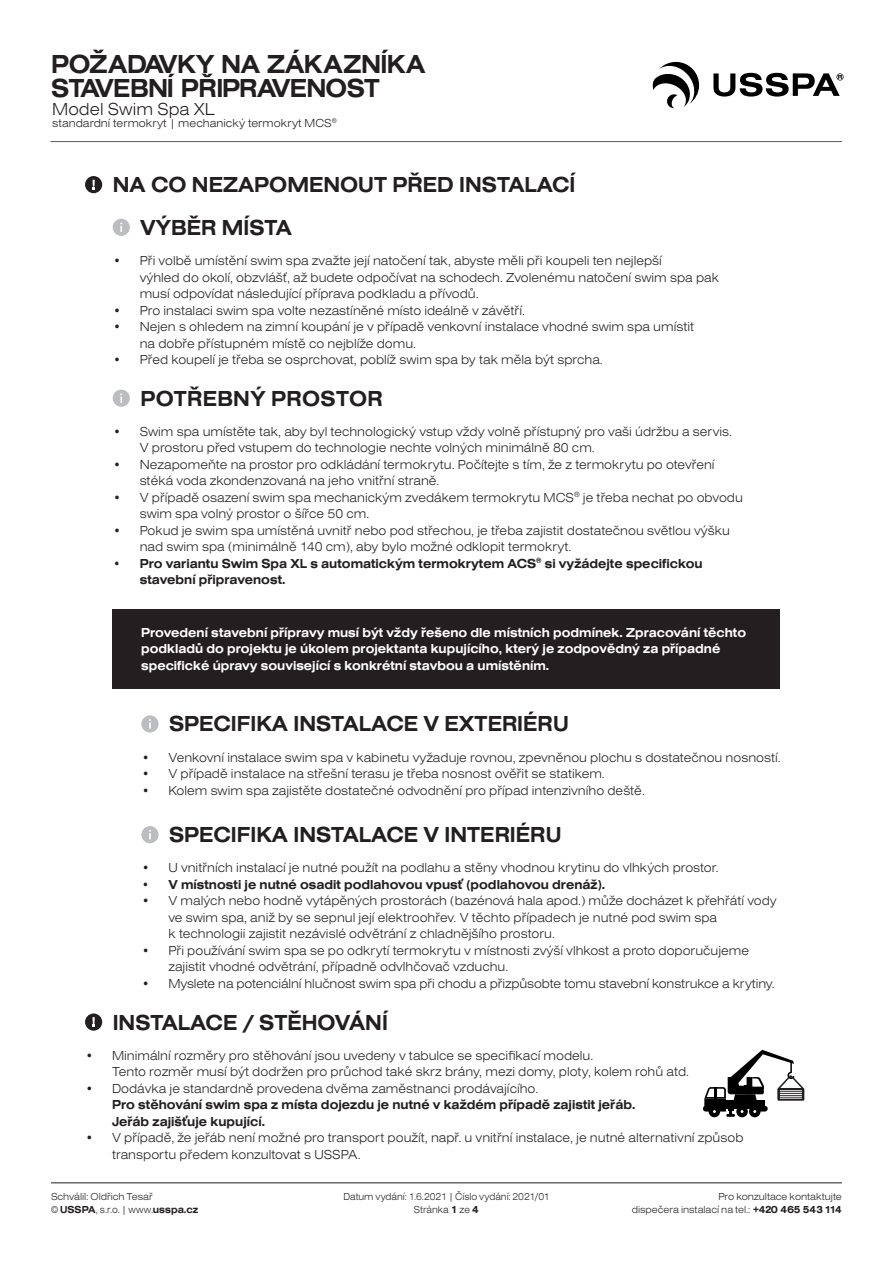
<style>
.page{position:relative;width:893px;height:1263px;background:#fff}
.page>*{position:absolute;margin:0;border:0;box-sizing:border-box;transform-origin:0 0}
.t1{font:27px "Nimbus Sans DOT Bold Exte";letter-spacing:-.025em;color:#231f20;scale:.9 1}
.t2{font:22.5px "Nimbus Sans DOT Bold Exte";color:#231f20;scale:.9 1}
.t3{font:18px "Nimbus Sans DOT Ligh Exte";color:#231f20;scale:.95 1}
.t4{font:13.5px/16.5px "Nimbus Sans DOT Ligh Exte";color:#231f20;scale:.95 1}
.t5{font:13.5px/16.5px "Nimbus Sans DOT Bold Exte";color:#231f20;scale:.9 1}
.t6{font:13.5px/16.5px "Nimbus Sans DOT Bold Exte";color:#fff;scale:.9 1}
.t7{font:12px "Nimbus Sans DOT Ligh Exte";color:#231f20;scale:.95 1}
.t8{font:10.5px/12.6px "Nimbus Sans DOT Ligh Exte";letter-spacing:-.005em;color:#231f20;text-align:right;scale:.95 1}
.t9{font:10.5px "Nimbus Sans DOT Ligh Exte";letter-spacing:-.005em;color:#231f20;scale:.9 1}
.s1{font-family:"Nimbus Sans DOT Ligh Exte"}
.s2{font-family:"Nimbus Sans DOT Bold Exte"}
</style>
<div class="page">
<svg style="left:653px;top:62px;width:190px;height:46px"></svg>
<hr style="left:51px;top:1182px;width:791px;height:1px;background:#231f20">
<hr style="left:50px;top:141px;width:792px;height:1px;background:#57585a">
<div style="left:113px;top:609px;width:667px;height:80px;background:#231f20"></div>
<div style="left:141px;top:715px;width:18px;height:17px;background:#bcbdc0;border-radius:50%"></div>
<svg style="left:149px;top:719px;width:2px;height:9px"></svg>
<div style="left:113px;top:219px;width:17px;height:17px;background:#bcbdc0;border-radius:50%"></div>
<svg style="left:120px;top:223px;width:2px;height:9px"></svg>
<div style="left:113px;top:390px;width:17px;height:17px;background:#bcbdc0;border-radius:50%"></div>
<svg style="left:120px;top:394px;width:2px;height:9px"></svg>
<div style="left:141px;top:826px;width:18px;height:17px;background:#bcbdc0;border-radius:50%"></div>
<svg style="left:149px;top:830px;width:2px;height:9px"></svg>
<div style="left:85px;top:176px;width:17px;height:17px;background:#231f20;border-radius:50%"></div>
<svg style="left:93px;top:180px;width:2px;height:10px"></svg>
<div style="left:85px;top:1013px;width:17px;height:18px;background:#231f20;border-radius:50%"></div>
<svg style="left:93px;top:1017px;width:2px;height:10px"></svg>
<svg style="left:703px;top:1050px;width:101px;height:67px"></svg>
<p class="t1" style="left:51px;top:49px;width:418px">POŽADAVKY NA ZÁKAZNÍKA</p>
<p class="t1" style="left:51px;top:73px;width:367px">STAVEBNÍ PŘIPRAVENOST</p>
<p class="t3" style="left:52px;top:99px;width:173px">Model Swim Spa XL</p>
<p class="t7" style="left:52px;top:116px;width:301px">standardní termokryt | mechanický termokryt MCS<sup>®</sup></p>
<p class="t2" style="left:113px;top:172px;width:516px">NA CO NEZAPOMENOUT PŘED INSTALACÍ</p>
<p class="t2" style="left:140px;top:215px;width:170px">VÝBĚR MÍSTA</p>
<p class="t4" style="left:140px;top:252px;width:611px;text-indent:-27px">• Při volbě umístění swim spa zvažte její natočení tak, abyste měli při koupeli ten nejlepší<br>výhled do okolí, obzvlášť, až budete odpočívat na schodech. Zvolenému natočení swim spa pak musí odpovídat následující příprava podkladu a přívodů.</p>
<p class="t4" style="left:113px;top:302px;width:436px">• Pro instalaci swim spa volte nezastíněné místo ideálně v závětří.</p>
<p class="t4" style="left:140px;top:318px;width:585px;text-indent:-27px">• Nejen s ohledem na zimní koupání je v případě venkovní instalace vhodné swim spa umístit na dobře přístupném místě co nejblíže domu.</p>
<p class="t4" style="left:113px;top:351px;width:517px">• Před koupelí je třeba se osprchovat, poblíž swim spa by tak měla být sprcha.</p>
<p class="t2" style="left:140px;top:385px;width:271px">POTŘEBNÝ PROSTOR</p>
<p class="t4" style="left:140px;top:423px;width:625px;text-indent:-27px">• Swim spa umístěte tak, aby byl technologický vstup vždy volně přístupný pro vaši údržbu a servis.<br>V prostoru před vstupem do technologie nechte volných minimálně 80 cm.</p>
<p class="t4" style="left:140px;top:456px;width:607px;text-indent:-27px">• Nezapomeňte na prostor pro odkládání termokrytu. Počítejte s tím, že z termokrytu po otevření stéká voda zkondenzovaná na jeho vnitřní straně.</p>
<p class="t4" style="left:140px;top:489px;width:636px;text-indent:-27px">• V případě osazení swim spa mechanickým zvedákem termokrytu MCS<sup>®</sup> je třeba nechat po obvodu swim spa volný prostor o šířce 50 cm.</p>
<p class="t4" style="left:140px;top:522px;width:623px;text-indent:-27px">• Pokud je swim spa umístěná uvnitř nebo pod střechou, je třeba zajistit dostatečnou světlou výšku nad swim spa (minimálně 140 cm), aby bylo možné odklopit termokryt.</p>
<p class="t5" style="left:140px;top:555px;width:627px;text-indent:-27px">• Pro variantu Swim Spa XL s automatickým termokrytem ACS<sup>®</sup> si vyžádejte specifickou stavební připravenost.</p>
<p class="t6" style="left:141px;top:624px;width:674px">Provedení stavební přípravy musí být vždy řešeno dle místních podmínek. Zpracování těchto podkladů do projektu je úkolem projektanta kupujícího, který je zodpovědný za případné specifické úpravy související s konkrétní stavbou a umístěním.</p>
<p class="t2" style="left:169px;top:711px;width:446px">SPECIFIKA INSTALACE V EXTERIÉRU</p>
<p class="t4" style="left:141px;top:749px;width:674px">• Venkovní instalace swim spa v kabinetu vyžaduje rovnou, zpevněnou plochu s dostatečnou nosností.</p>
<p class="t4" style="left:141px;top:765px;width:489px">• V případě instalace na střešní terasu je třeba nosnost ověřit se statikem.</p>
<p class="t4" style="left:141px;top:782px;width:531px">• Kolem swim spa zajistěte dostatečné odvodnění pro případ intenzivního deště.</p>
<p class="t2" style="left:169px;top:822px;width:437px">SPECIFIKA INSTALACE V INTERIÉRU</p>
<p class="t4" style="left:141px;top:860px;width:609px">• U vnitřních instalací je nutné použít na podlahu a stěny vhodnou krytinu do vlhkých prostor.</p>
<p class="t5" style="left:141px;top:876px;width:517px">• V místnosti je nutné osadit podlahovou vpusť (podlahovou drenáž).</p>
<p class="t4" style="left:168px;top:893px;width:642px;text-indent:-27px">• V malých nebo hodně vytápěných prostorách (bazénová hala apod.) může docházet k přehřátí vody ve swim spa, aniž by se sepnul její elektroohřev. V těchto případech je nutné pod swim spa<br>k technologii zajistit nezávislé odvětrání z chladnějšího prostoru.</p>
<p class="t4" style="left:168px;top:942px;width:613px;text-indent:-27px">• Při používání swim spa se po odkrytí termokrytu v místnosti zvýší vlhkost a proto doporučujeme zajistit vhodné odvětrání, případně odvlhčovač vzduchu.</p>
<p class="t4" style="left:141px;top:975px;width:668px">• Myslete na potenciální hlučnost swim spa při chodu a přizpůsobte tomu stavební konstrukce a krytiny.</p>
<p class="t2" style="left:113px;top:1009px;width:307px">INSTALACE / STĚHOVÁNÍ</p>
<p class="t4" style="left:112px;top:1047px;width:609px;text-indent:-27px">• Minimální rozměry pro stěhování jsou uvedeny v tabulce se specifikací modelu.<br>Tento rozměr musí být dodržen pro průchod také skrz brány, mezi domy, ploty, kolem rohů atd.</p>
<p class="t5" style="left:112px;top:1080px;width:583px;text-indent:-27px"><span class="s1">• Dodávka je standardně provedena dvěma zaměstnanci prodávajícího.<br></span>Pro stěhování swim spa z místa dojezdu je nutné v každém případě zajistit jeřáb.<br>Jeřáb zajišťuje kupující.</p>
<p class="t4" style="left:112px;top:1130px;width:666px;text-indent:-27px">• V případě, že jeřáb není možné pro transport použít, např. u vnitřní instalace, je nutné alternativní způsob transportu předem konzultovat s USSPA.</p>
<p class="t8" style="left:51px;top:1190px;width:109px">Schválil: Oldřich Tesař</p>
<p class="t9" style="left:51px;top:1203px;width:165px">© <span class="s2">USSPA</span>, s.r.o. | www.<span class="s2">usspa.cz</span></p>
<p class="t9" style="left:343px;top:1191px;width:231px">Datum vydání: 1.6.2021 | Číslo vydání: 2021/01</p>
<p class="t9" style="left:414px;top:1203px;width:74px">Stránka <span class="s2">1</span> ze <span class="s2">4</span></p>
<p class="t8" style="left:632px;top:1190px;width:223px">Pro konzultace kontaktujte<br>dispečera instalací na tel.: <span class="s2">+420 465 543 114</span></p>
</div>
